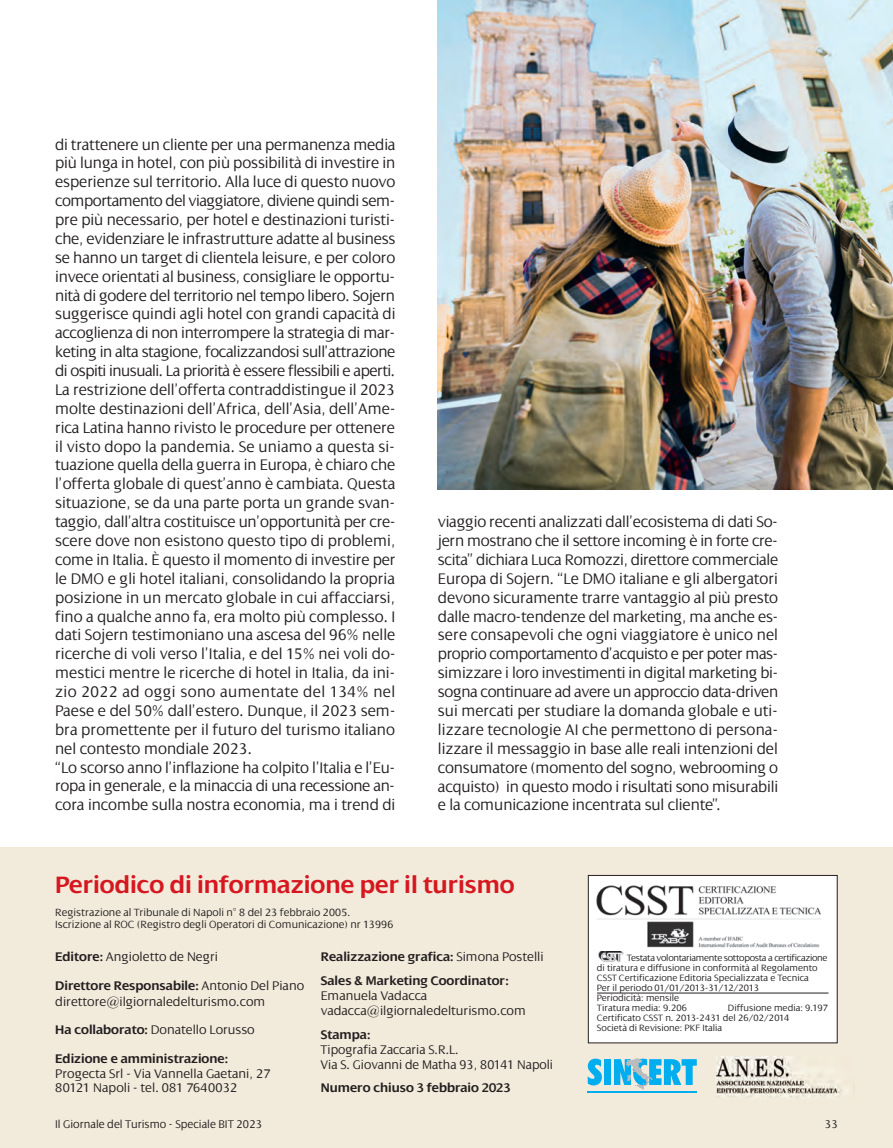
<style>
.page{position:relative;width:893px;height:1148px;background:#fff}
.page>*{position:absolute;margin:0;border:0;box-sizing:border-box;transform-origin:0 0}
.t1{font:600 25.5px "Dialog";color:#d7171f}
.t2{font:300 16.5px/18.9px "Dialog";letter-spacing:-.005em;color:#231f20}
.t3{font:300 13.5px/14.9px "Dialog";color:#231f20}
.t4{font:600 13.5px/23.9px "Dialog";color:#231f20}
.t5{font:300 12px "Dialog";color:#231f20}
.t6{font:300 11.25px/12px "Dialog";color:#231f20}
.t7{font:300 9.9px/9.9px "Dialog";color:#231f20}
.s1{font-weight:600}
.s2{font-weight:300}
</style>
<div class="page">
<div style="left:0;top:847px;width:893px;height:301px;background:#f2eadb"></div>
<div style="left:588px;top:875px;width:249px;height:168px;background:#fff"></div>
<div style="left:588px;top:875px;width:249px;height:168px;border:1px solid #231f20"></div>
<hr style="left:597px;top:993px;width:231px;height:1px;background:#231f20">
<img style="left:596px;top:885px;width:225px;height:63px">
<img style="left:599px;top:951px;width:25px;height:11px">
<img style="left:716px;top:1057px;width:126px;height:42px">
<svg style="left:588px;top:1058px;width:14px;height:27px"></svg>
<div style="left:604px;top:1059px;width:7px;height:26px;background:#00aeef"></div>
<hr style="left:588px;top:1091px;width:109px;height:1px;background:#00aeef">
<svg style="left:614px;top:1058px;width:83px;height:31px"></svg>
<img style="left:438px;top:0;width:455px;height:489px">
<p class="t2" style="left:55px;top:134px;width:342px">di trattenere un cliente per una permanenza media più lunga in hotel, con più possibilità di investire in esperienze sul territorio. Alla luce di questo nuovo comportamento del viaggiatore, diviene quindi sem&shy;pre più necessario, per hotel e destinazioni turisti&shy;che, evidenziare le infrastrutture adatte al business se hanno un target di clientela leisure, e per coloro invece orientati al business, consigliare le opportu&shy;nità di godere del territorio nel tempo libero. Sojern suggerisce quindi agli hotel con grandi capacità di accoglienza di non interrompere la strategia di mar&shy;keting in alta stagione, focalizzandosi sull’attrazione di ospiti inusuali. La priorità è essere flessibili e aperti.<br>La restrizione dell’offerta contraddistingue il 2023 molte destinazioni dell’Africa, dell’Asia, dell’Ame&shy;rica Latina hanno rivisto le procedure per ottenere il visto dopo la pandemia. Se uniamo a questa si&shy;tuazione quella della guerra in Europa, è chiaro che l’offerta globale di quest’anno è cambiata. Questa situazione, se da una parte porta un grande svan&shy;taggio, dall’altra costituisce un’opportunità per cre&shy;scere dove non esistono questo tipo di problemi, come in Italia. È questo il momento di investire per le DMO e gli hotel italiani, consolidando la propria posizione in un mercato globale in cui affacciarsi, fino a qualche anno fa, era molto più complesso. I dati Sojern testimoniano una ascesa del 96% nelle ricerche di voli verso l’Italia, e del 15% nei voli do&shy;mestici mentre le ricerche di hotel in Italia, da ini&shy;zio 2022 ad oggi sono aumentate del 134% nel Paese e del 50% dall’estero. Dunque, il 2023 sem&shy;bra promettente per il futuro del turismo italiano nel contesto mondiale 2023.<br>“Lo scorso anno l’inflazione ha colpito l’Italia e l’Eu&shy;ropa in generale, e la minaccia di una recessione an&shy;cora incombe sulla nostra economia, ma i trend di</p>
<p class="t2" style="left:438px;top:512px;width:342px;text-align:justify">viaggio recenti analizzati dall’ecosistema di dati So&shy;jern mostrano che il settore incoming è in forte cre&shy;scita” dichiara Luca Romozzi, direttore commerciale Europa di Sojern. “Le DMO italiane e gli albergatori devono sicuramente trarre vantaggio al più presto dalle macro-tendenze del marketing, ma anche es&shy;sere consapevoli che ogni viaggiatore è unico nel proprio comportamento d’acquisto e per poter mas&shy;simizzare i loro investimenti in digital marketing bi&shy;sogna continuare ad avere un approccio data-driven sui mercati per studiare la domanda globale e uti&shy;lizzare tecnologie AI che permettono di persona&shy;lizzare il messaggio in base alle reali intenzioni del consumatore (momento del sogno, webrooming o acquisto) in questo modo i risultati sono misurabili e la comunicazione incentrata sul cliente”.</p>
<p class="t1" style="left:55px;top:869px;width:461px">Periodico di informazione per il turismo</p>
<p class="t6" style="left:55px;top:906px;width:340px">Registrazione al Tribunale di Napoli n° 8 del 23 febbraio 2005.<br>Iscrizione al ROC (Registro degli Operatori di Comunicazione) nr 13996</p>
<p class="t3" style="left:55px;top:942px;width:250px;line-height:29px"><span class="s1">Editore:</span> Angioletto de Negri<br><span class="s1">Direttore Responsabile:</span> Antonio Del Piano</p>
<p class="t3" style="left:55px;top:987px;width:212px;line-height:28.3px">direttore@ilgiornaledelturismo.com<br><span class="s1">Ha collaborato:</span> Donatello Lorusso<br><span class="s1">Edizione e amministrazione:</span></p>
<p class="t3" style="left:55px;top:1065px;width:217px">Progecta Srl - Via Vannella Gaetani, 27<br>80121 Napoli - tel. 081 7640032</p>
<p class="t4" style="left:321px;top:945px;width:224px">Realizzazione grafica: <span class="s2">Simona Postelli<br></span>Sales &amp; Marketing Coordinator:</p>
<p class="t3" style="left:321px;top:988px;width:207px">Emanuela Vadacca vadacca@ilgiornaledelturismo.com</p>
<p class="t3" style="left:320px;top:1027px;width:234px"><span class="s1">Stampa:<br></span>Tipografia Zaccaria S.R.L.<br>Via S. Giovanni de Matha 93, 80141 Napoli</p>
<p class="t4" style="left:321px;top:1076px;width:191px">Numero chiuso 3 febbraio 2023</p>
<p class="t7" style="left:597px;top:953px;width:232px;text-indent:30px">Testata volontariamente sottoposta a certificazione di tiratura e diffusione in conformità al Regolamento CSST Certificazione Editoria Specializzata e Tecnica<br>Per il periodo 01/01/2013-31/12/2013<br>Periodicità: mensile<br>Tiratura media: 9.206</p>
<p class="t7" style="left:597px;top:1002px;width:233px;text-indent:131px">Diffusione media: 9.197<br>Certificato CSST n. 2013-2431 del 26/02/2014<br>Società di Revisione: PKF Italia</p>
<p class="t5" style="left:55px;top:1117px;width:208px">Il Giornale del Turismo - Speciale BIT 2023</p>
<p class="t5" style="left:825px;top:1117px;width:14px">33</p>
</div>
